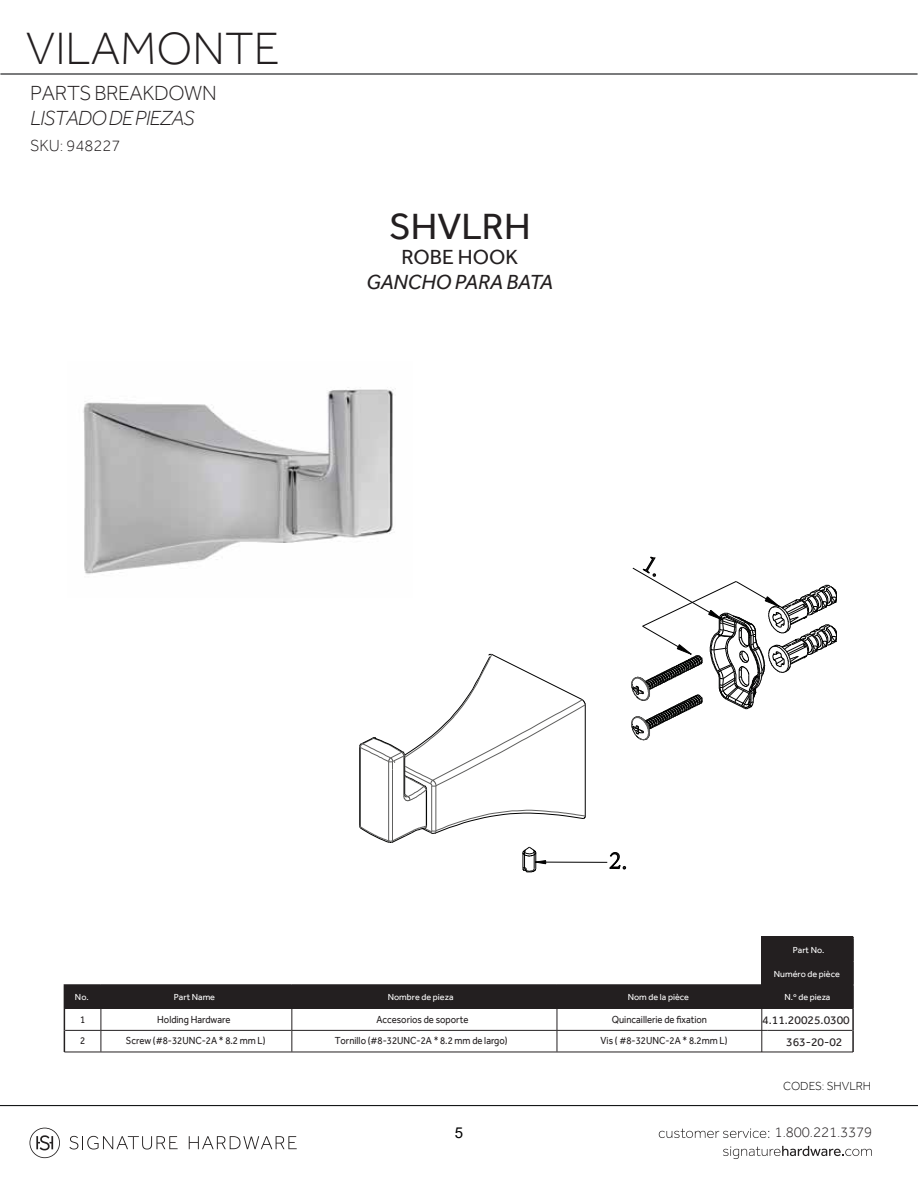
<style>
.page{position:relative;width:918px;height:1188px;background:#fff}
.page>*{position:absolute;margin:0;border:0;box-sizing:border-box;transform-origin:0 0}
.t1{font:300 46.5px "Effra";color:#231f20}
.t2{font:37.5px "Effra";color:#231f20}
.t3{font:italic 300 21px "Effra";letter-spacing:-.04em;color:#231f20}
.t4{font:300 21px "Effra";letter-spacing:-.02em;color:#231f20}
.t5{font:italic 21px "Effra";color:#231f20}
.t6{font:21px "Effra";color:#231f20}
.t7{font:300 16.5px "Effra";color:#231f20}
.t8{font:300 15px "Effra";letter-spacing:-.01em;color:#231f20}
.t9{font:15px "Arial";color:#010101}
.t10{font:12px "Effra";color:#231f20}
.t11{font:300 12px "Effra";color:#010101}
.t12{font:10.5px "Effra";color:#231f20;scale:.9 1}
.t13{font:9px "Effra";color:#fff}
</style>
<div class="page">
<svg style="left:30px;top:1128px;width:30px;height:30px"></svg>
<svg style="left:69px;top:1136px;width:109px;height:14px"></svg>
<svg style="left:189px;top:1136px;width:108px;height:13px"></svg>
<hr style="left:0;top:1105px;width:918px;height:1px;background:#151718">
<svg style="left:659px;top:1129px;width:110px;height:9px"></svg>
<svg style="left:723px;top:1146px;width:149px;height:13px"></svg>
<hr style="left:0;top:73px;width:918px;height:2px;background:#151718">
<div style="left:768px;top:985px;width:85px;height:24px;background:#231f20"></div>
<div style="left:557px;top:985px;width:211px;height:24px;background:#231f20"></div>
<div style="left:292px;top:985px;width:265px;height:24px;background:#231f20"></div>
<div style="left:101px;top:985px;width:191px;height:24px;background:#231f20"></div>
<div style="left:64px;top:985px;width:37px;height:24px;background:#231f20"></div>
<div style="left:762px;top:960px;width:91px;height:26px;background:#231f20"></div>
<div style="left:762px;top:937px;width:91px;height:25px;background:#231f20"></div>
<hr style="left:852px;top:1009px;width:2px;height:21px;background:#231f20">
<svg style="left:101px;top:1009px;width:1px;height:43px"></svg>
<svg style="left:291px;top:1009px;width:1px;height:43px"></svg>
<svg style="left:557px;top:1009px;width:1px;height:43px"></svg>
<hr style="left:852px;top:1030px;width:2px;height:22px;background:#231f20">
<hr style="left:761px;top:1009px;width:1px;height:43px;background:#231f20">
<hr style="left:65px;top:1030px;width:36px;height:1px;background:#231f20">
<hr style="left:101px;top:1030px;width:191px;height:1px;background:#231f20">
<hr style="left:292px;top:1030px;width:265px;height:1px;background:#231f20">
<hr style="left:557px;top:1030px;width:211px;height:1px;background:#231f20">
<hr style="left:768px;top:1030px;width:84px;height:1px;background:#231f20">
<hr style="left:64px;top:1052px;width:789px;height:1px;background:#231f20">
<hr style="left:762px;top:937px;width:92px;height:1px;background:#231f20">
<hr style="left:852px;top:938px;width:2px;height:23px;background:#231f20">
<hr style="left:761px;top:937px;width:2px;height:47px;background:#231f20">
<hr style="left:852px;top:961px;width:2px;height:23px;background:#231f20">
<hr style="left:64px;top:984px;width:37px;height:2px;background:#231f20">
<svg style="left:64px;top:1009px;width:1px;height:43px"></svg>
<hr style="left:101px;top:984px;width:191px;height:2px;background:#231f20">
<hr style="left:292px;top:984px;width:265px;height:2px;background:#231f20">
<hr style="left:557px;top:984px;width:211px;height:2px;background:#231f20">
<hr style="left:768px;top:984px;width:86px;height:2px;background:#231f20">
<hr style="left:852px;top:986px;width:2px;height:23px;background:#231f20">
<hr style="left:535px;top:862px;width:72px;height:1px;background:#010101">
<hr style="left:360px;top:747px;width:1px;height:80px;background:#5f5f5e">
<hr style="left:388px;top:762px;width:1px;height:79px;background:#5f5f5e">
<hr style="left:392px;top:770px;width:1px;height:71px;background:#5f5f5e">
<hr style="left:431px;top:786px;width:1px;height:45px;background:#5f5f5e">
<hr style="left:359px;top:746px;width:1px;height:80px;background:#000100">
<hr style="left:426px;top:789px;width:1px;height:37px;background:#000100">
<hr style="left:585px;top:705px;width:1px;height:111px;background:#000100">
<svg style="left:359px;top:810px;width:227px;height:62px"></svg>
<hr style="left:436px;top:786px;width:1px;height:45px;background:#5f5f5e">
<svg style="left:359px;top:654px;width:227px;height:147px"></svg>
<img style="left:83px;top:387px;width:313px;height:187px">
<svg style="left:609px;top:852px;width:17px;height:18px"></svg>
<svg style="left:631px;top:556px;width:206px;height:184px"></svg>
<h1 class="t1" style="left:26px;top:20px;width:255px">VILAMONTE</h1>
<h3 class="t4" style="left:30px;top:80px;width:188px">PARTS BREAKDOWN</h3>
<h3 class="t3" style="left:30px;top:106px;width:166px">LISTADO DE PIEZAS</h3>
<h3 class="t7" style="left:30px;top:135px;width:92px">SKU: 948227</h3>
<h2 class="t2" style="left:389px;top:204px;width:143px">SHVLRH</h2>
<h3 class="t6" style="left:402px;top:244px;width:118px">ROBE HOOK</h3>
<h3 class="t5" style="left:367px;top:270px;width:188px">GANCHO PARA BATA</h3>
<p class="t13" style="left:793px;top:944px;width:33px">Part No.</p>
<p class="t13" style="left:774px;top:968px;width:68px">Numéro de pièce</p>
<p class="t13" style="left:75px;top:992px;width:15px">No.</p>
<p class="t13" style="left:174px;top:992px;width:43px">Part Name</p>
<p class="t13" style="left:388px;top:992px;width:67px">Nombre de pieza</p>
<p class="t13" style="left:628px;top:992px;width:63px">Nom de la pièce</p>
<p class="t13" style="left:784px;top:992px;width:47px">N.º de pieza</p>
<p class="t12" style="left:80px;top:1013px;width:7px">1</p>
<p class="t12" style="left:157px;top:1013px;width:83px">Holding Hardware</p>
<p class="t12" style="left:376px;top:1013px;width:104px">Accesorios de soporte</p>
<p class="t12" style="left:612px;top:1013px;width:107px">Quincaillerie de fixation</p>
<p class="t10" style="left:762px;top:1013px;width:89px">4.11.20025.0300</p>
<p class="t12" style="left:80px;top:1035px;width:7px">2</p>
<p class="t12" style="left:126px;top:1035px;width:157px">Screw (#8-32UNC-2A * 8.2 mm L)</p>
<p class="t12" style="left:335px;top:1035px;width:194px">Tornillo (#8-32UNC-2A * 8.2 mm de largo)</p>
<p class="t12" style="left:601px;top:1035px;width:142px">Vis ( #8-32UNC-2A * 8.2mm L)</p>
<p class="t10" style="left:786px;top:1034px;width:58px">363-20-02</p>
<p class="t11" style="left:783px;top:1079px;width:90px">CODES: SHVLRH</p>
<h3 class="t9" style="left:455px;top:1123px;width:10px">5</h3>
<h3 class="t8" style="left:775px;top:1124px;width:99px">1.800.221.3379</h3>
</div>
